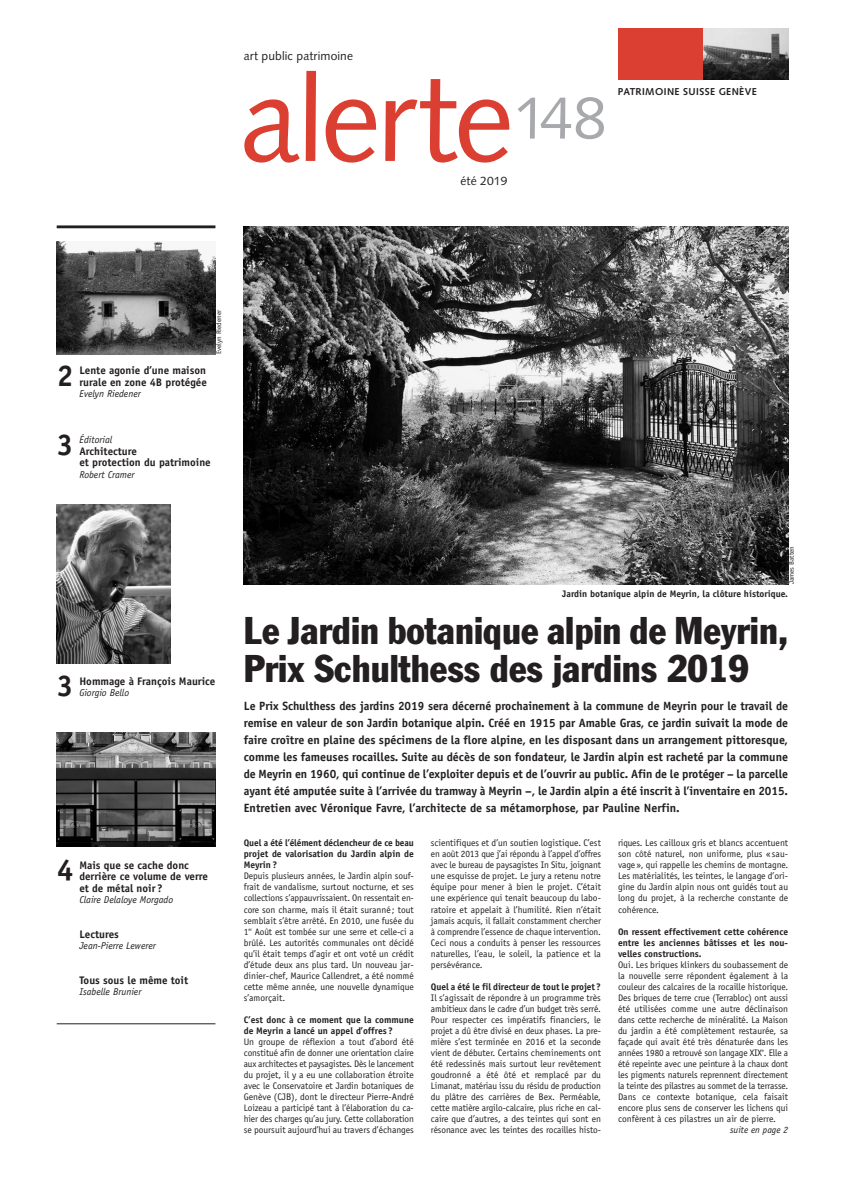
<style>
.page{position:relative;width:842px;height:1191px;background:#fff}
.page>*{position:absolute;margin:0;border:0;box-sizing:border-box;transform-origin:0 0}
.t1{font:120px "Syntax";letter-spacing:-.03em;color:#db3f32}
.t2{font:60px "Syntax";color:#a8a9ad}
.t3{font:condensed 38px/38px "Franklin Gothic";color:#231f20}
.t4{font:700 30px "Officina Sans";color:#231f20}
.t5{font:700 12px/17px "Officina Sans";color:#231f20;text-align:justify}
.t6{font:12px "Syntax";letter-spacing:.01em;color:#231f20}
.t7{font:700 11px/11.5px "Officina Sans";color:#231f20}
.t8{font:italic 10px "Officina Sans";color:#231f20}
.t9{font:700 10px "Syntax";letter-spacing:.04em;color:#231f20}
.t10{font:9.5px/11px "Officina Sans";color:#231f20;text-align:justify}
.t11{font:700 9.5px/11px "Officina Sans";color:#231f20;text-align:justify}
.t12{font:italic 9.5px "Officina Sans";color:#231f20}
.t13{font:7px "Officina Sans";color:#231f20}
</style>
<div class="page">
<hr style="left:57px;top:1023px;width:158px;height:1px;background:#231f20">
<img style="left:57px;top:241px;width:158px;height:113px">
<img style="left:57px;top:504px;width:113px;height:159px">
<hr style="left:57px;top:225px;width:158px;height:3px;background:#231f20">
<div style="left:618px;top:28px;width:85px;height:51px;background:#db3f32"></div>
<img style="left:703px;top:28px;width:85px;height:51px">
<img style="left:244px;top:227px;width:544px;height:357px">
<img style="left:57px;top:733px;width:158px;height:113px">
<p class="t6" style="left:244px;top:51px;width:111px">art public patrimoine</p>
<h1 class="t1" style="left:240px;top:71px;width:276px">alerte</h1>
<p class="t6" style="left:460px;top:176px;width:48px">été 2019</p>
<h2 class="t2" style="left:513px;top:94px;width:95px">148</h2>
<p class="t9" style="left:618px;top:88px;width:140px">PATRIMOINE SUISSE GENÈVE</p>
<h3 class="t4" style="left:57px;top:364px;width:18px">2</h3>
<h3 class="t4" style="left:57px;top:433px;width:18px">3</h3>
<p class="t7" style="left:79px;top:366px;width:128px">Lente agonie d’une maison</p>
<p class="t7" style="left:79px;top:377px;width:129px">rurale en zone 4B protégée</p>
<p class="t8" style="left:79px;top:390px;width:63px">Evelyn Riedener</p>
<p class="t8" style="left:79px;top:436px;width:34px">Éditorial</p>
<p class="t13" style="left:216px;top:354px;width:46px;rotate:-90deg">Evelyn Riedener</p>
<p class="t7" style="left:79px;top:446px;width:133px">Architecture<br>et protection du patrimoine</p>
<p class="t8" style="left:79px;top:470px;width:57px">Robert Cramer</p>
<h3 class="t4" style="left:57px;top:674px;width:18px">3</h3>
<p class="t7" style="left:79px;top:676px;width:138px">Hommage à François Maurice</p>
<p class="t8" style="left:79px;top:689px;width:51px">Giorgio Bello</p>
<h3 class="t4" style="left:57px;top:858px;width:18px">4</h3>
<p class="t7" style="left:79px;top:860px;width:111px">Mais que se cache donc</p>
<p class="t7" style="left:79px;top:872px;width:130px">derrière ce volume de verre et de métal noir?</p>
<p class="t8" style="left:79px;top:896px;width:95px">Claire Delaloye Morgado</p>
<p class="t7" style="left:79px;top:929px;width:41px">Lectures</p>
<p class="t8" style="left:79px;top:942px;width:78px">Jean-Pierre Lewerer</p>
<p class="t7" style="left:79px;top:975px;width:110px">Tous sous le même toit</p>
<p class="t8" style="left:79px;top:988px;width:63px">Isabelle Brunier</p>
<p class="t13" style="left:789px;top:584px;width:40px;rotate:-90deg">James Batten</p>
<p class="t11" style="left:562px;top:589px;width:227px">Jardin botanique alpin de Meyrin, la clôture historique.</p>
<h3 class="t3" style="left:244px;top:614px;width:546px">Le Jardin botanique alpin de Meyrin,<br>Prix Schulthess des jardins 2019</h3>
<p class="t5" style="left:244px;top:698px;width:546px">Le Prix Schulthess des jardins 2019 sera décerné prochainement à la commune de Meyrin pour le travail de remise en valeur de son Jardin botanique alpin. Créé en 1915 par Amable Gras, ce jardin suivait la mode de faire croître en plaine des spécimens de la flore alpine, en les disposant dans un arrangement pittoresque, comme les fameuses rocailles. Suite au décès de son fondateur, le Jardin alpin est racheté par la commune de Meyrin en 1960, qui continue de l’exploiter depuis et de l’ouvrir au public. Afin de le protéger – la parcelle ayant été amputée suite à l’arrivée du tramway à Meyrin –, le Jardin alpin a été inscrit à l’inventaire en 2015.<br>Entretien avec Véronique Favre, l’architecte de sa métamorphose, par Pauline Nerfin.</p>
<p class="t11" style="left:244px;top:838px;width:172px">Quel a été l’élément déclencheur de ce beau projet de valorisation du Jardin alpin de Meyrin?</p>
<p class="t10" style="left:244px;top:871px;width:172px">Depuis plusieurs années, le Jardin alpin souf&shy;frait de vandalisme, surtout nocturne, et ses collections s’appauvrissaient. On ressentait en - core son charme, mais il était suranné; tout semblait s’être arrêté. En 2010, une fusée du 1<sup>er</sup> Août est tombée sur une serre et celle-ci a brûlé. Les autorités communales ont décidé qu’il était temps d’agir et ont voté un crédit d’étude deux ans plus tard. Un nouveau jar&shy;dinier-chef, Maurice Callendret, a été nommé cette même année, une nouvelle dynamique s’amorçait.</p>
<p class="t11" style="left:244px;top:1014px;width:172px">C’est donc à ce moment que la commune de Meyrin a lancé un appel d’offres?</p>
<p class="t10" style="left:244px;top:1036px;width:172px">Un groupe de réflexion a tout d’abord été constitué afin de donner une orientation claire aux architectes et paysagistes. Dès le lancement du projet, il y a eu une collaboration étroite avec le Conservatoire et Jardin botaniques de Genève (CJB), dont le directeur Pierre-André Loizeau a participé tant à l’élaboration du ca - hier des charges qu’au jury. Cette collaboration se poursuit aujourd’hui au travers d’échanges</p>
<p class="t10" style="left:431px;top:838px;width:172px">scientifiques et d’un soutien logistique. C’est en août 2013 que j’ai répondu à l’appel d’offres avec le bureau de paysagistes In Situ, joignant une esquisse de projet. Le jury a retenu notre équipe pour mener à bien le projet. C’était une expérience qui tenait beaucoup du labo&shy;ratoire et appelait à l’humilité. Rien n’était jamais acquis, il fallait constamment chercher à comprendre l’essence de chaque intervention.<br>Ceci nous a conduits à penser les ressources naturelles, l’eau, le soleil, la patience et la persévérance.</p>
<p class="t11" style="left:431px;top:981px;width:172px">Quel a été le fil directeur de tout le projet?</p>
<p class="t10" style="left:431px;top:992px;width:172px">Il s’agissait de répondre à un programme très ambitieux dans le cadre d’un budget très serré.<br>Pour respecter ces impératifs financiers, le projet a dû être divisé en deux phases. La pre&shy;mière s’est terminée en 2016 et la seconde vient de débuter. Certains cheminements ont été redessinés mais surtout leur revêtement goudronné a été ôté et remplacé par du Limanat, matériau issu du résidu de production du plâtre des carrières de Bex. Perméable, cette matière argilo-calcaire, plus riche en cal&shy;caire que d’autres, a des teintes qui sont en résonance avec les teintes des rocailles histo-</p>
<p class="t10" style="left:618px;top:838px;width:172px">riques. Les cailloux gris et blancs accentuent son côté naturel, non uniforme, plus «sau&shy;vage», qui rappelle les chemins de montagne.<br>Les matérialités, les teintes, le langage d’ori&shy;gine du Jardin alpin nous ont guidés tout au long du projet, à la recherche constante de cohérence.</p>
<p class="t11" style="left:618px;top:926px;width:172px">On ressent effectivement cette cohérence entre les anciennes bâtisses et les nou - velles constructions.</p>
<p class="t10" style="left:618px;top:959px;width:172px">Oui. Les briques klinkers du soubassement de la nouvelle serre répondent également à la couleur des calcaires de la rocaille historique.<br>Des briques de terre crue (Terrabloc) ont aussi été utilisées comme une autre déclinaison dans cette recherche de minéralité. La Maison du jardin a été complètement restaurée, sa façade qui avait été très dénaturée dans les années 1980 a retrouvé son langage XIX<sup>e</sup>. Elle a été repeinte avec une peinture à la chaux dont les pigments naturels reprennent directement la teinte des pilastres au sommet de la terrasse.<br>Dans ce contexte botanique, cela faisait encore plus sens de conserver les lichens qui confèrent à ces pilastres un air de pierre.</p>
<p class="t12" style="left:730px;top:1125px;width:60px">suite en page 2</p>
</div>
